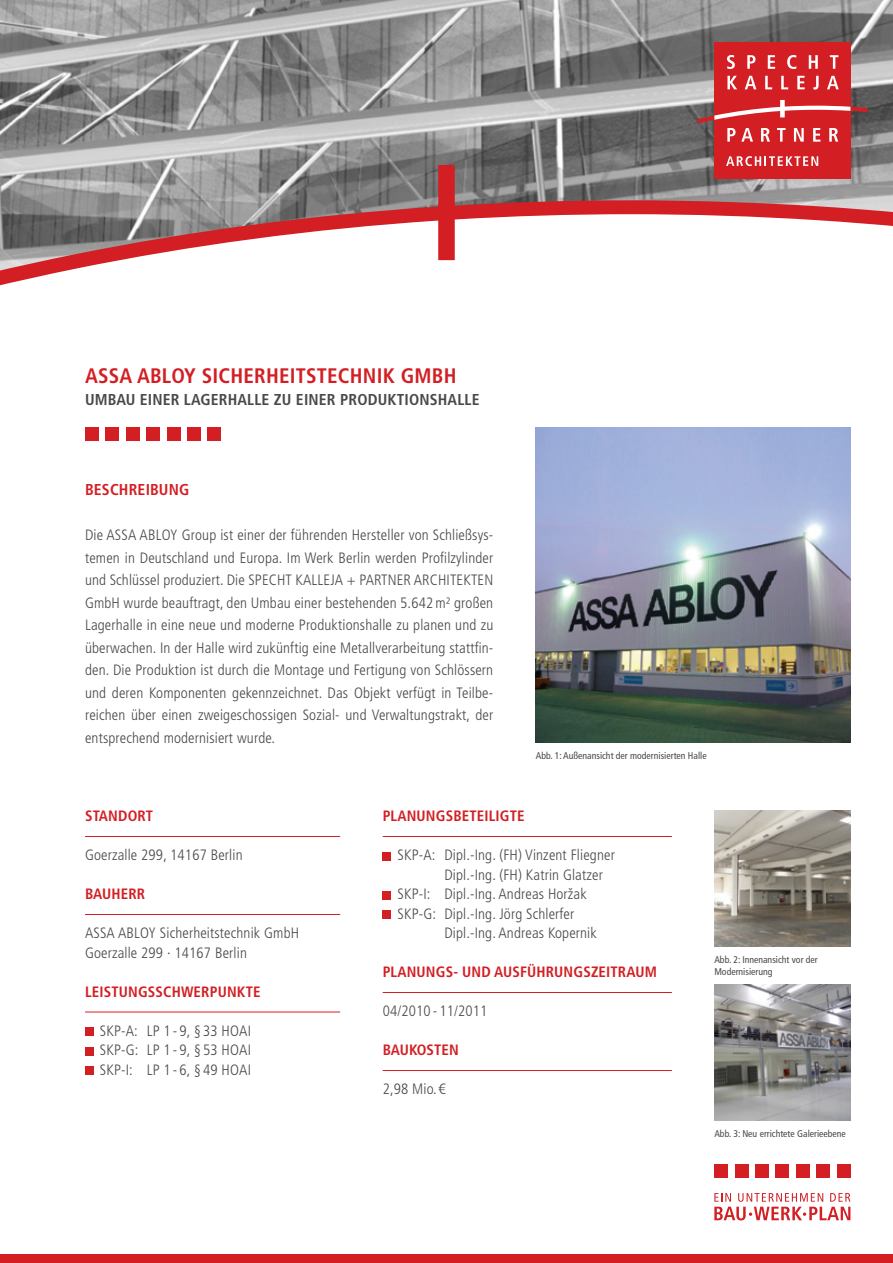
<style>
.page{position:relative;width:893px;height:1263px;background:#fff}
.page>*{position:absolute;margin:0;border:0;box-sizing:border-box;transform-origin:0 0}
.t1{font:700 condensed 21px "Frutiger LT Std";letter-spacing:.01em;color:#d31f24}
.t2{font:700 condensed 15.75px "Frutiger LT Std";letter-spacing:.01em;color:#494948}
.t3{font:700 condensed 15.75px "Frutiger LT Std";letter-spacing:.01em;color:#d31f24}
.t4{font:300 condensed 15px/22.5px "Frutiger LT Std";letter-spacing:.01em;color:#494948;text-align:justify}
.t5{font:700 condensed 15px "Frutiger LT Std";letter-spacing:.01em;color:#d31f24}
.t6{font:condensed 9.75px/11.7px "Frutiger LT Std";color:#494948}
</style>
<div class="page">
<img style="left:0;top:0;width:893px;height:165px">
<img style="left:536px;top:428px;width:314px;height:314px">
<div style="left:0;top:1254px;width:893px;height:9px;background:#d31f24"></div>
<svg style="left:0;top:165px;width:893px;height:121px"></svg>
<div style="left:208px;top:428px;width:13px;height:13px;background:#d31f24"></div>
<div style="left:187px;top:428px;width:14px;height:13px;background:#d31f24"></div>
<div style="left:167px;top:428px;width:13px;height:13px;background:#d31f24"></div>
<div style="left:146px;top:428px;width:14px;height:13px;background:#d31f24"></div>
<div style="left:126px;top:428px;width:14px;height:13px;background:#d31f24"></div>
<div style="left:106px;top:428px;width:13px;height:13px;background:#d31f24"></div>
<div style="left:85px;top:428px;width:14px;height:13px;background:#d31f24"></div>
<svg style="left:714px;top:1193px;width:136px;height:27px"></svg>
<div style="left:837px;top:1164px;width:13px;height:14px;background:#d31f24"></div>
<div style="left:816px;top:1164px;width:14px;height:14px;background:#d31f24"></div>
<div style="left:796px;top:1164px;width:14px;height:14px;background:#d31f24"></div>
<div style="left:776px;top:1164px;width:13px;height:14px;background:#d31f24"></div>
<div style="left:755px;top:1164px;width:14px;height:14px;background:#d31f24"></div>
<div style="left:735px;top:1164px;width:13px;height:14px;background:#d31f24"></div>
<div style="left:714px;top:1164px;width:14px;height:14px;background:#d31f24"></div>
<div style="left:714px;top:43px;width:136px;height:136px;background:#d31f24"></div>
<svg style="left:727px;top:55px;width:8px;height:14px"></svg>
<svg style="left:747px;top:55px;width:8px;height:14px"></svg>
<svg style="left:768px;top:55px;width:7px;height:14px"></svg>
<svg style="left:787px;top:55px;width:9px;height:14px"></svg>
<svg style="left:809px;top:55px;width:9px;height:14px"></svg>
<svg style="left:830px;top:55px;width:8px;height:14px"></svg>
<svg style="left:727px;top:76px;width:10px;height:13px"></svg>
<svg style="left:745px;top:76px;width:11px;height:13px"></svg>
<svg style="left:765px;top:76px;width:7px;height:13px"></svg>
<svg style="left:781px;top:76px;width:7px;height:13px"></svg>
<svg style="left:797px;top:76px;width:8px;height:13px"></svg>
<svg style="left:813px;top:76px;width:6px;height:14px"></svg>
<svg style="left:827px;top:76px;width:12px;height:13px"></svg>
<svg style="left:726px;top:156px;width:92px;height:10px"></svg>
<svg style="left:697px;top:100px;width:171px;height:42px"></svg>
<hr style="left:85px;top:836px;width:255px;height:1px;background:#d31f24">
<hr style="left:85px;top:914px;width:255px;height:1px;background:#d31f24">
<hr style="left:85px;top:1012px;width:255px;height:1px;background:#d31f24">
<div style="left:85px;top:1027px;width:9px;height:9px;background:#d31f24"></div>
<div style="left:85px;top:1047px;width:9px;height:8px;background:#d31f24"></div>
<div style="left:85px;top:1066px;width:9px;height:9px;background:#d31f24"></div>
<hr style="left:383px;top:836px;width:289px;height:1px;background:#d31f24">
<hr style="left:383px;top:992px;width:289px;height:1px;background:#d31f24">
<hr style="left:383px;top:1070px;width:289px;height:1px;background:#d31f24">
<div style="left:383px;top:852px;width:8px;height:8px;background:#d31f24"></div>
<div style="left:383px;top:891px;width:8px;height:8px;background:#d31f24"></div>
<div style="left:383px;top:910px;width:8px;height:9px;background:#d31f24"></div>
<img style="left:714px;top:810px;width:136px;height:136px">
<img style="left:714px;top:984px;width:136px;height:136px">
<h1 class="t1" style="left:85px;top:363px;width:373px">ASSA ABLOY SICHERHEITSTECHNIK GMBH</h1>
<p class="t2" style="left:85px;top:390px;width:396px">UMBAU EINER LAGERHALLE ZU EINER PRODUKTIONSHALLE</p>
<p class="t3" style="left:85px;top:480px;width:106px">BESCHREIBUNG</p>
<p class="t4" style="left:85px;top:524px;width:410px">Die ASSA ABLOY Group ist einer der führenden Hersteller von Schließsys&shy;temen in Deutschland und Europa. Im Werk Berlin werden Profilzylinder und Schlüssel produziert. Die SPECHT KALLEJA + PARTNER ARCHITEKTEN GmbH wurde beauftragt, den Umbau einer bestehenden 5.642m² großen Lagerhalle in eine neue und moderne Produktionshalle zu planen und zu überwachen. In der Halle wird zukünftig eine Metallverarbeitung stattfin&shy;den. Die Produktion ist durch die Montage und Fertigung von Schlössern und deren Komponenten gekennzeichnet. Das Objekt verfügt in Teilbe&shy;reichen über einen zweigeschossigen Sozial- und Verwaltungstrakt, der entsprechend modernisiert wurde.</p>
<p class="t6" style="left:536px;top:750px;width:172px">Abb. 1: Außenansicht der modernisierten Halle</p>
<p class="t5" style="left:85px;top:807px;width:69px">STANDORT</p>
<p class="t4" style="left:85px;top:844px;width:159px">Goerzalle 299, 14167 Berlin</p>
<p class="t5" style="left:85px;top:885px;width:62px">BAUHERR</p>
<p class="t4" style="left:85px;top:924px;width:216px;line-height:19.5px">ASSA ABLOY Sicherheitstechnik GmbH<br>Goerzalle 299 ∙ 14167 Berlin</p>
<p class="t5" style="left:85px;top:983px;width:177px">LEISTUNGSSCHWERPUNKTE</p>
<p class="t4" style="left:100px;top:1021px;width:153px;line-height:19.5px">SKP-A: LP 1 - 9, § 33 HOAI SKP-G: LP 1 - 9, § 53 HOAI SKP-I: LP 1 - 6, § 49 HOAI</p>
<p class="t5" style="left:383px;top:807px;width:143px">PLANUNGSBETEILIGTE</p>
<p class="t4" style="left:398px;top:844px;width:219px">SKP-A: Dipl.-Ing. (FH) Vinzent Fliegner</p>
<p class="t4" style="left:444px;top:864px;width:160px">Dipl.-Ing. (FH) Katrin Glatzer</p>
<p class="t4" style="left:398px;top:883px;width:191px">SKP-I: Dipl.-Ing. Andreas Horžak</p>
<p class="t4" style="left:398px;top:903px;width:178px">SKP-G: Dipl.-Ing. Jörg Schlerfer</p>
<p class="t4" style="left:444px;top:922px;width:154px">Dipl.-Ing. Andreas Kopernik</p>
<p class="t5" style="left:383px;top:963px;width:276px">PLANUNGS- UND AUSFÜHRUNGSZEITRAUM</p>
<p class="t4" style="left:383px;top:1000px;width:106px">04/2010 - 11/2011</p>
<p class="t5" style="left:383px;top:1041px;width:78px">BAUKOSTEN</p>
<p class="t4" style="left:383px;top:1078px;width:64px">2,98 Mio.€</p>
<p class="t6" style="left:714px;top:954px;width:105px">Abb. 2: Innenansicht vor der<br>Modernisierung</p>
<p class="t6" style="left:714px;top:1128px;width:133px">Abb. 3: Neu errichtete Galerieebene</p>
</div>
